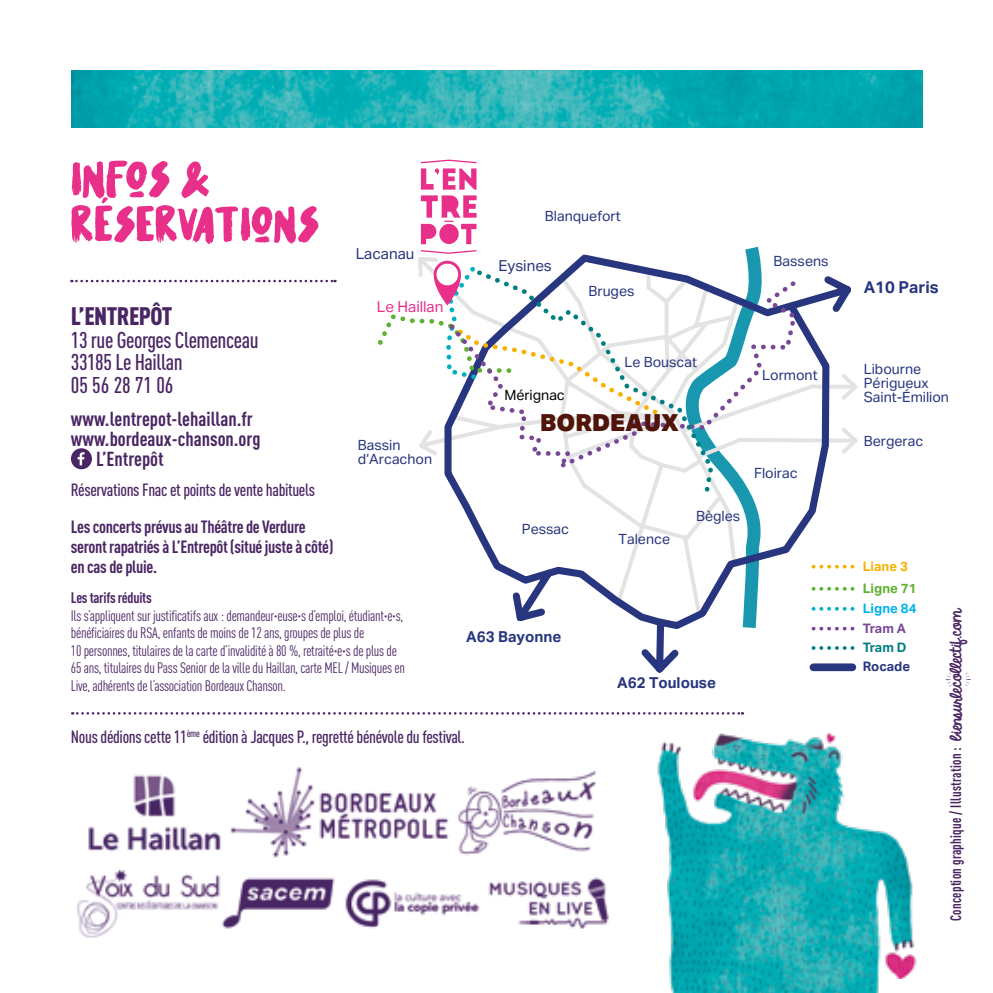
<style>
.page{position:relative;width:993px;height:993px;background:#fff}
.page>*{position:absolute;margin:0;border:0;box-sizing:border-box;transform-origin:0 0}
.t1{font:italic 50px/45px "Hot Sauce";color:#e8308a}
.t2{font:900 25px "DIN Cond";letter-spacing:-.02em;color:#4a2564}
.t3{font:900 23.5px "Aktiv Grotesk";color:#50140a}
.t4{font:500 22.5px/22.5px "DIN Cond";letter-spacing:-.02em;color:#4a2564}
.t5{font:700 20px "DIN Cond";color:#4a2564}
.t6{font:500 17.5px "DIN Cond";letter-spacing:-.02em;color:#4a2564}
.t7{font:700 17.5px/20px "DIN Cond";letter-spacing:-.02em;color:#4a2564}
.t8{font:700 16.5px "Aktiv Grotesk";color:#28367f}
.t9{font:700 15.25px "Aktiv Grotesk";color:#28367f}
.t10{font:15.25px "Aktiv Grotesk";color:#28367f}
.t11{font:15.25px "Aktiv Grotesk";color:#e8308a}
.t12{font:15px/17.5px "DIN Cond";letter-spacing:-.02em;color:#4a2564}
.t13{font:700 15px "DIN Cond";letter-spacing:.02em;color:#4a2564;scale:.9 1}
.t14{font:700 15px "DIN Cond";letter-spacing:-.02em;color:#4a2564}
.t15{font:14.25px/14.2px "Aktiv Grotesk";color:#28367f}
.t16{font:14.25px "Aktiv Grotesk";color:#000}
.t17{font:700 13.25px "Aktiv Grotesk";color:#00b2ec}
.t18{font:700 13.25px "Aktiv Grotesk";color:#5fb130}
.t19{font:700 13.25px "Aktiv Grotesk";color:#f9b100}
.t20{font:700 13.25px "Aktiv Grotesk";color:#28367f}
.t21{font:700 13.25px "Aktiv Grotesk";color:#784896}
.t22{font:700 13.25px "Aktiv Grotesk";color:#007f83}
.s1{font-family:"KG Always A Good Time";font-weight:400;font-size:14px}
</style>
<div class="page">
<img style="left:77px;top:767px;width:532px;height:171px">
<svg style="left:444px;top:250px;width:413px;height:423px"></svg>
<svg style="left:813px;top:564px;width:39px;height:4px"></svg>
<svg style="left:813px;top:606px;width:39px;height:4px"></svg>
<svg style="left:813px;top:586px;width:39px;height:4px"></svg>
<svg style="left:813px;top:626px;width:39px;height:4px"></svg>
<svg style="left:813px;top:646px;width:39px;height:3px"></svg>
<div style="left:813px;top:663px;width:39px;height:8px;background:#28367f"></div>
<svg style="left:445px;top:274px;width:358px;height:203px"></svg>
<svg style="left:473px;top:266px;width:242px;height:233px"></svg>
<svg style="left:421px;top:195px;width:55px;height:49px"></svg>
<svg style="left:421px;top:159px;width:55px;height:30px"></svg>
<svg style="left:378px;top:250px;width:290px;height:209px"></svg>
<div style="left:436px;top:263px;width:22px;height:22px;background:#fff;border-radius:50%"></div>
<img style="left:71px;top:71px;width:850px;height:57px">
<svg style="left:71px;top:280px;width:264px;height:2px"></svg>
<svg style="left:72px;top:712px;width:553px;height:2px"></svg>
<svg style="left:945px;top:672px;width:6px;height:14px"></svg>
<svg style="left:965px;top:672px;width:5px;height:14px"></svg>
<svg style="left:71px;top:448px;width:21px;height:21px"></svg>
<img style="left:627px;top:712px;width:290px;height:280px">
<div style="left:885px;top:979px;width:38px;height:13px;background:#fff"></div>
<h1 class="t1" style="left:71px;top:155px;width:250px">INFOS &amp;<br>RÉSERVATIONS</h1>
<p class="t10" style="left:355px;top:245px;width:60px">Lacanau</p>
<p class="t15" style="left:544px;top:209px;width:77px">Blanquefort</p>
<p class="t10" style="left:498px;top:257px;width:55px">Eysines</p>
<p class="t15" style="left:588px;top:283px;width:48px">Bruges</p>
<p class="t11" style="left:377px;top:297px;width:68px">Le Haillan</p>
<h2 class="t2" style="left:71px;top:301px;width:103px">L’ENTREPÔT</h2>
<h3 class="t4" style="left:71px;top:328px;width:189px">13 rue Georges Clemenceau<br>33185 Le Haillan<br>05 56 28 71 06</h3>
<h3 class="t5" style="left:71px;top:406px;width:183px">www.lentrepot-lehaillan.fr</h3>
<h3 class="t5" style="left:71px;top:426px;width:191px">www.bordeaux-chanson.org</h3>
<h3 class="t5" style="left:96px;top:446px;width:69px">L’Entrepôt</h3>
<p class="t6" style="left:71px;top:479px;width:245px">Réservations Fnac et points de vente habituels</p>
<p class="t7" style="left:71px;top:516px;width:264px">Les concerts prévus au Théâtre de Verdure seront rapatriés à L’Entrepôt (situé juste à côté) en cas de pluie.</p>
<p class="t14" style="left:71px;top:588px;width:82px">Les tarifs réduits</p>
<p class="t12" style="left:71px;top:606px;width:335px">Ils s’appliquent sur justificatifs aux : demandeur·euse·s d’emploi, étudiant·e·s, bénéficiaires du RSA, enfants de moins de 12 ans, groupes de plus de<br>10 personnes, titulaires de la carte d’invalidité à 80 %, retraité·e·s de plus de 65 ans, titulaires du Pass Senior de la ville du Haillan, carte MEL / Musiques en Live, adhérents de l’association Bordeaux Chanson.</p>
<p class="t6" style="left:71px;top:726px;width:395px">Nous dédions cette 11<sup>ème</sup> édition à Jacques P., regretté bénévole du festival.</p>
<p class="t15" style="left:624px;top:355px;width:74px">Le Bouscat</p>
<p class="t16" style="left:504px;top:386px;width:62px">Mérignac</p>
<h3 class="t3" style="left:540px;top:407px;width:140px">BORDEAUX</h3>
<p class="t15" style="left:358px;top:437px;width:76px">Bassin d’Arcachon</p>
<p class="t15" style="left:695px;top:508px;width:46px">Bègles</p>
<p class="t15" style="left:521px;top:521px;width:49px">Pessac</p>
<p class="t15" style="left:618px;top:531px;width:53px">Talence</p>
<p class="t9" style="left:466px;top:626px;width:96px">A63 Bayonne</p>
<p class="t9" style="left:617px;top:672px;width:100px">A62 Toulouse</p>
<p class="t15" style="left:773px;top:254px;width:56px">Bassens</p>
<p class="t15" style="left:761px;top:367px;width:57px">Lormont</p>
<p class="t15" style="left:753px;top:465px;width:45px">Floirac</p>
<p class="t8" style="left:863px;top:276px;width:76px">A10 Paris</p>
<p class="t15" style="left:863px;top:361px;width:87px">Libourne<br>Périgueux<br>Saint-Émilion</p>
<p class="t15" style="left:863px;top:433px;width:61px">Bergerac</p>
<p class="t19" style="left:862px;top:557px;width:46px">Liane 3</p>
<p class="t17" style="left:862px;top:600px;width:55px">Ligne 84</p>
<p class="t18" style="left:862px;top:580px;width:55px">Ligne 71</p>
<p class="t21" style="left:862px;top:619px;width:45px">Tram A</p>
<p class="t22" style="left:862px;top:639px;width:45px">Tram D</p>
<p class="t20" style="left:862px;top:658px;width:49px">Rocade</p>
<p class="t13" style="left:946px;top:920px;width:349px;rotate:-90deg">Conception graphique / Illustration : <span class="s1">biensurlecollectif.com</span></p>
</div>
